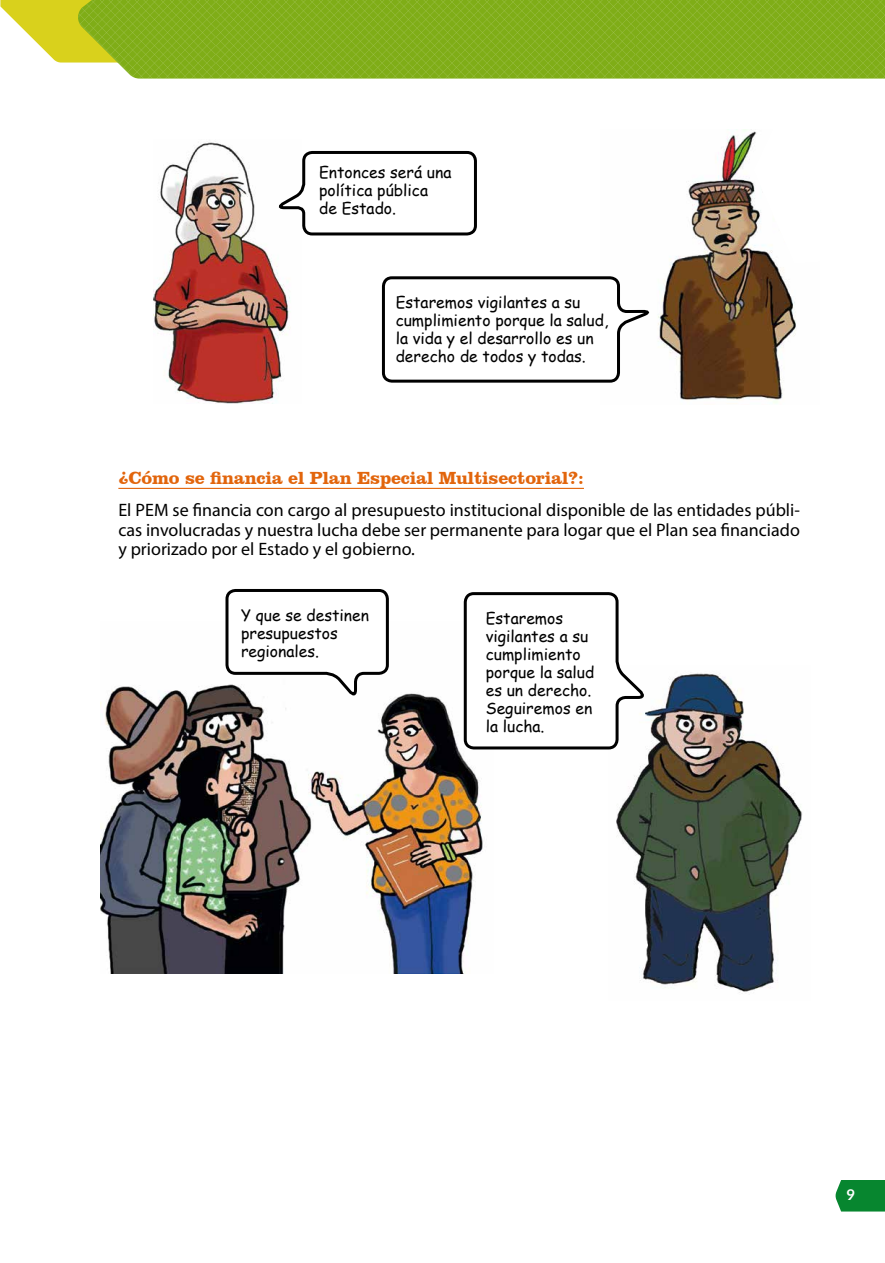
<style>
.page{position:relative;width:885px;height:1263px;background:#fff}
.page>*{position:absolute;margin:0;border:0;box-sizing:border-box;transform-origin:0 0}
.t1{font:18px/19.5px "Myriad Pro";color:#000;text-align:justify}
.t2{font:700 18px "Clarendon BT";letter-spacing:-.01em;color:#e2650c}
.t3{font:15.75px/18px "Comic Sans MS";color:#000}
.t4{font:700 15px "Lato";color:#fff}
</style>
<div class="page">
<svg style="left:0;top:0;width:884px;height:79px"></svg>
<img style="left:658px;top:129px;width:138px;height:274px">
<img style="left:154px;top:141px;width:136px;height:262px">
<svg style="left:381px;top:276px;width:269px;height:107px"></svg>
<svg style="left:276px;top:149px;width:201px;height:88px"></svg>
<img style="left:101px;top:685px;width:382px;height:288px">
<hr style="left:118px;top:488px;width:466px;height:1px;background:#e2650c">
<svg style="left:224px;top:589px;width:166px;height:111px"></svg>
<img style="left:616px;top:672px;width:186px;height:321px">
<svg style="left:462px;top:592px;width:184px;height:159px"></svg>
<div style="left:835px;top:1180px;width:49px;height:31px;background:#07862f"></div>
<p class="t3" style="left:319px;top:163px;width:134px">Entonces será una política pública<br>de Estado.</p>
<p class="t3" style="left:395px;top:292px;width:214px">Estaremos vigilantes a su cumplimiento porque la salud, la vida y el desarrollo es un derecho de todos y todas.</p>
<p class="t2" style="left:118px;top:466px;width:467px">¿Cómo se financia el Plan Especial Multisectorial?:</p>
<p class="t1" style="left:118px;top:500px;width:683px">El PEM se financia con cargo al presupuesto institucional disponible de las entidades públi&shy;cas involucradas y nuestra lucha debe ser permanente para logar que el Plan sea financiado y priorizado por el Estado y el gobierno.</p>
<p class="t3" style="left:241px;top:606px;width:129px">Y que se destinen presupuestos regionales.</p>
<p class="t3" style="left:485px;top:609px;width:110px">Estaremos vigilantes a su cumplimiento porque la salud es un derecho.<br>Seguiremos en la lucha.</p>
<p class="t4" style="left:846px;top:1183px;width:10px">9</p>
</div>
